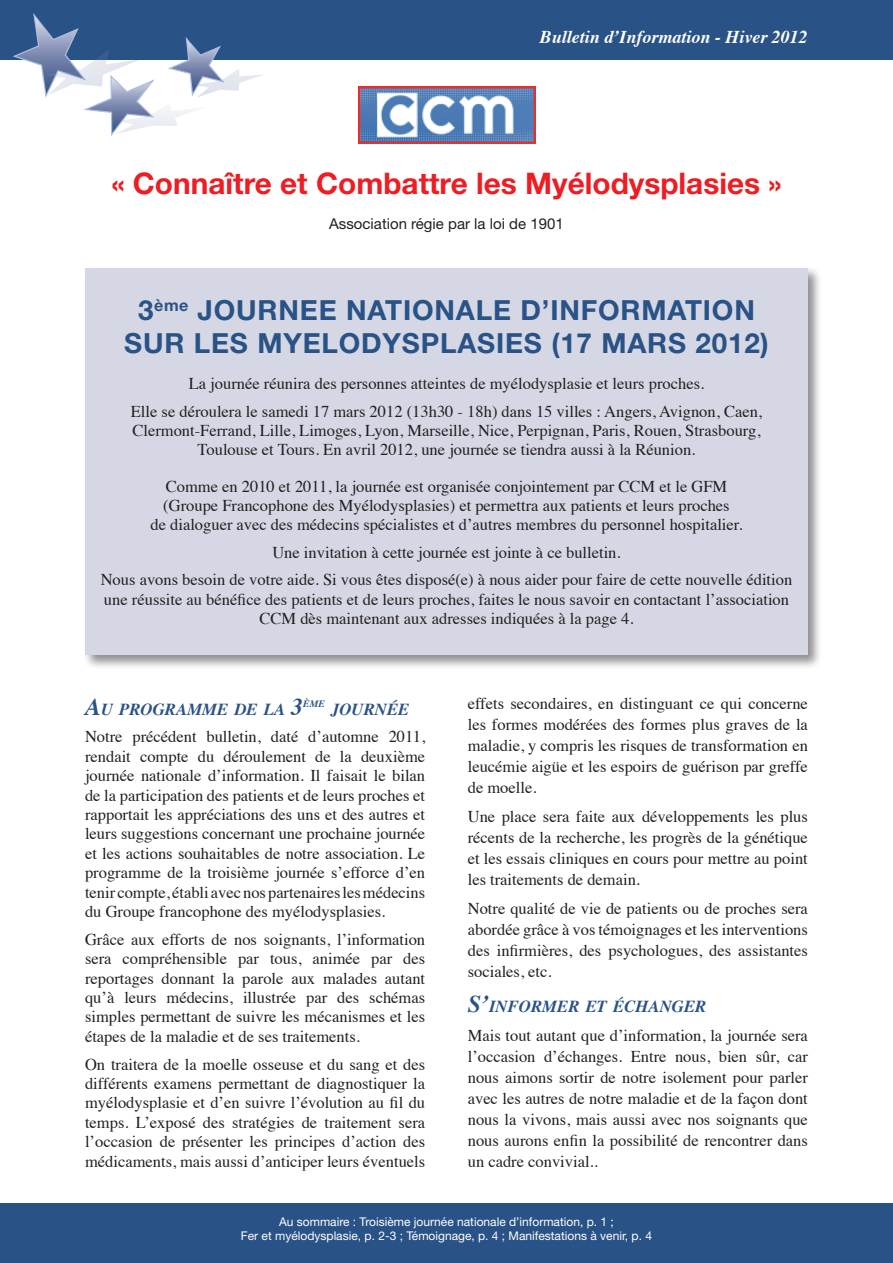
<style>
.page{position:relative;width:893px;height:1263px;background:#fff}
.page>*{position:absolute;margin:0;border:0;box-sizing:border-box;transform-origin:0 0}
.t1{font:700 29.85px "Helvetica Neue LT Std";color:#ee1d23}
.t2{font:700 27.75px/33px "Helvetica Neue LT Std";letter-spacing:.03em;color:#295286;text-align:center}
.t3{font:italic 700 18px "Times";color:#fff}
.t4{font:italic 700 16.8px "Times";color:#295286}
.t5{font:16.5px/19.4px "Times";color:#231f20;text-align:justify}
.t6{font:15px "Helvetica Neue LT Std";color:#231f20}
.t7{font:12px/14.4px "Helvetica Neue LT Std";color:#fff;text-align:center}
.t8{font:italic 700 9.75px "Times";color:#295286}
.s1{font-size:24px}
</style>
<div class="page">
<div style="left:0;top:0;width:893px;height:60px;background:#295286"></div>
<div style="left:0;top:1203px;width:893px;height:60px;background:#295286"></div>
<img style="left:358px;top:86px;width:177px;height:57px">
<div style="left:82px;top:266px;width:758px;height:409px;background:#231f20;opacity:.5"></div>
<div style="left:85px;top:268px;width:723px;height:387px;background:#d5d7e4"></div>
<svg style="left:13px;top:13px;width:251px;height:123px"></svg>
<p class="t3" style="left:540px;top:20px;width:270px">Bulletin d’Information - Hiver 2012</p>
<h1 class="t1" style="left:111px;top:165px;width:672px">« Connaître et Combattre les Myélodysplasies »</h1>
<p class="t6" style="left:329px;top:215px;width:236px">Association régie par la loi de 1901</p>
<h2 class="t2" style="left:124px;top:293px;width:646px">3<sup>ème</sup> JOURNEE NATIONALE D’INFORMATION<br>SUR LES MYELODYSPLASIES (17 MARS 2012)</h2>
<p class="t5" style="left:131px;top:368px;width:633px;line-height:27.8px;text-align:center">La journée réunira des personnes atteintes de myélodysplasie et leurs proches.<br>Elle se déroulera le samedi 17 mars 2012 (13h30 - 18h) dans 15 villes : Angers, Avignon, Caen,</p>
<p class="t5" style="left:132px;top:420px;width:629px;text-align:center">Clermont-Ferrand, Lille, Limoges, Lyon, Marseille, Nice, Perpignan, Paris, Rouen, Strasbourg,<br>Toulouse et Tours. En avril 2012, une journée se tiendra aussi à la Réunion.</p>
<p class="t5" style="left:150px;top:475px;width:593px;text-align:center">Comme en 2010 et 2011, la journée est organisée conjointement par CCM et le GFM (Groupe Francophone des Myélodysplasies) et permettra aux patients et leurs proches<br>de dialoguer avec des médecins spécialistes et d’autres membres du personnel hospitalier.</p>
<p class="t5" style="left:101px;top:537px;width:693px;line-height:27.8px;text-align:center">Une invitation à cette journée est jointe à ce bulletin.<br>Nous avons besoin de votre aide. Si vous êtes disposé(e) à nous aider pour faire de cette nouvelle édition</p>
<p class="t5" style="left:104px;top:588px;width:687px;text-align:center">une réussite au bénéfice des patients et de leurs proches, faites le nous savoir en contactant l’association<br>CCM dès maintenant aux adresses indiquées à la page 4.</p>
<p class="t4" style="left:85px;top:693px;width:220px"><span class="s1">A</span>U PROGRAMME DE LA <span class="s1">3</span></p>
<p class="t8" style="left:303px;top:694px;width:23px">ÈME</p>
<p class="t4" style="left:331px;top:693px;width:80px">JOURNÉE</p>
<p class="t5" style="left:85px;top:726px;width:342px">Notre précédent bulletin, daté d’automne 2011, rendait compte du déroulement de la deuxième journée nationale d’information. Il faisait le bilan de la participation des patients et de leurs proches et rapportait les appréciations des uns et des autres et leurs suggestions concernant une prochaine journée et les actions souhaitables de notre association. Le programme de la troisième journée s’efforce d’en tenir compte, établi avec nos partenaires les médecins du Groupe francophone des myélodysplasies.</p>
<p class="t5" style="left:85px;top:928px;width:342px">Grâce aux efforts de nos soignants, l’information sera compréhensible par tous, animée par des reportages donnant la parole aux malades autant qu’à leurs médecins, illustrée par des schémas simples permettant de suivre les mécanismes et les étapes de la maladie et de ses traitements.</p>
<p class="t5" style="left:85px;top:1053px;width:342px">On traitera de la moelle osseuse et du sang et des différents examens permettant de diagnostiquer la myélodysplasie et d’en suivre l’évolution au fil du temps. L’exposé des stratégies de traitement sera l’occasion de présenter les principes d’action des médicaments, mais aussi d’anticiper leurs éventuels</p>
<p class="t5" style="left:468px;top:691px;width:342px;line-height:21px">effets secondaires, en distinguant ce qui concerne les formes modérées des formes plus graves de la maladie, y compris les risques de transformation en leucémie aigüe et les espoirs de guérison par greffe de moelle.</p>
<p class="t5" style="left:468px;top:805px;width:342px;line-height:21px">Une place sera faite aux développements les plus récents de la recherche, les progrès de la génétique et les essais cliniques en cours pour mettre au point les traitements de demain.</p>
<p class="t5" style="left:468px;top:897px;width:342px;line-height:21px">Notre qualité de vie de patients ou de proches sera abordée grâce à vos témoignages et les interventions des infirmières, des psychologues, des assistantes sociales, etc.</p>
<p class="t4" style="left:468px;top:990px;width:240px"><span class="s1">S’</span>INFORMER ET ÉCHANGER</p>
<p class="t5" style="left:468px;top:1023px;width:342px;line-height:21px">Mais tout autant que d’information, la journée sera l’occasion d’échanges. Entre nous, bien sûr, car nous aimons sortir de notre isolement pour parler avec les autres de notre maladie et de la façon dont nous la vivons, mais aussi avec nos soignants que nous aurons enfin la possibilité de rencontrer dans un cadre convivial..</p>
<p class="t7" style="left:241px;top:1214px;width:413px">Au sommaire : Troisième journée nationale d’information, p. 1 ;<br>Fer et myélodysplasie, p. 2-3 ; Témoignage, p. 4 ; Manifestations à venir, p. 4</p>
</div>
